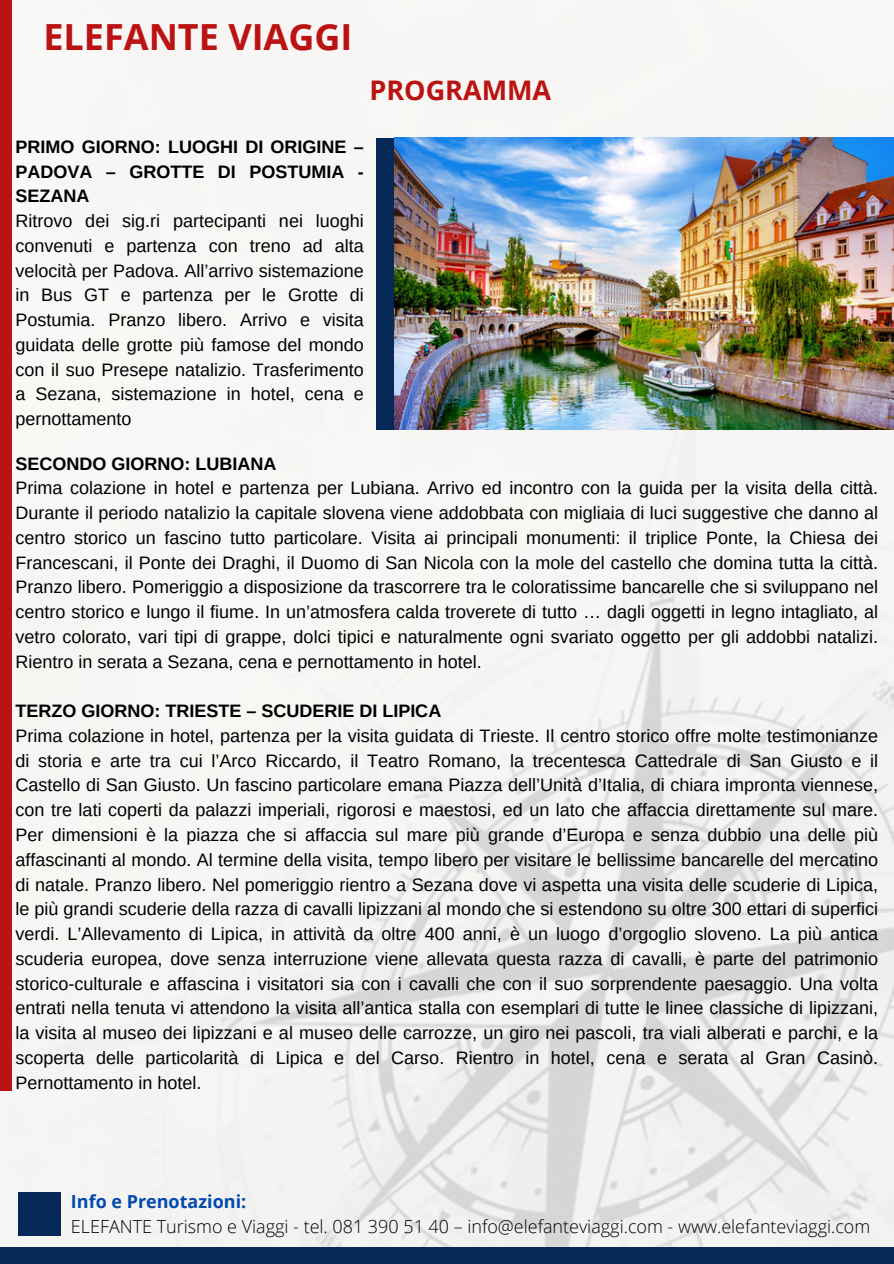
<style>
.page{position:relative;width:894px;height:1264px;background:#fff}
.page>*{position:absolute;margin:0;border:0;box-sizing:border-box;transform-origin:0 0}
.t1{font:700 36px "Open Sans";color:#bb1212}
.t2{font:700 27px "Open Sans";color:#bb1212}
.t3{font:18px/24.8px "Arimo";color:#000;text-align:justify}
.t4{font:700 18px/24.8px "Arimo";color:#000;text-align:justify}
.t5{font:300 18px "Open Sans";color:#000}
.t6{font:700 18px "Open Sans";color:#004aad}
</style>
<div class="page">
<img style="left:0;top:0;width:892px;height:1247px">
<div style="left:0;top:0;width:11px;height:1090px;background:#bb1212"></div>
<div style="left:19px;top:1191px;width:42px;height:44px;background:#072957"></div>
<div style="left:0;top:1247px;width:893px;height:16px;background:#072957"></div>
<div style="left:375px;top:138px;width:57px;height:291px;background:#072957"></div>
<img style="left:395px;top:138px;width:498px;height:291px">
<h1 class="t1" style="left:43px;top:11px;width:310px">ELEFANTE VIAGGI</h1>
<p class="t2" style="left:369px;top:71px;width:183px">PROGRAMMA</p>
<p class="t4" style="left:15px;top:134px;width:350px">PRIMO GIORNO: LUOGHI DI ORIGINE – PADOVA – GROTTE DI POSTUMIA - SEZANA</p>
<p class="t3" style="left:15px;top:208px;width:350px">Ritrovo dei sig.ri partecipanti nei luoghi convenuti e partenza con treno ad alta velocità per Padova. All’arrivo sistemazione in Bus GT e partenza per le Grotte di Postumia. Pranzo libero. Arrivo e visita guidata delle grotte più famose del mondo con il suo Presepe natalizio. Trasferimento a Sezana, sistemazione in hotel, cena e pernottamento</p>
<p class="t4" style="left:15px;top:451px;width:262px">SECONDO GIORNO: LUBIANA</p>
<p class="t3" style="left:15px;top:475px;width:864px">Prima colazione in hotel e partenza per Lubiana. Arrivo ed incontro con la guida per la visita della città.<br>Durante il periodo natalizio la capitale slovena viene addobbata con migliaia di luci suggestive che danno al centro storico un fascino tutto particolare. Visita ai principali monumenti: il triplice Ponte, la Chiesa dei Francescani, il Ponte dei Draghi, il Duomo di San Nicola con la mole del castello che domina tutta la città.<br>Pranzo libero. Pomeriggio a disposizione da trascorrere tra le coloratissime bancarelle che si sviluppano nel centro storico e lungo il fiume. In un’atmosfera calda troverete di tutto … dagli oggetti in legno intagliato, al vetro colorato, vari tipi di grappe, dolci tipici e naturalmente ogni svariato oggetto per gli addobbi natalizi.<br>Rientro in serata a Sezana, cena e pernottamento in hotel.</p>
<p class="t4" style="left:15px;top:698px;width:427px">TERZO GIORNO: TRIESTE – SCUDERIE DI LIPICA</p>
<p class="t3" style="left:15px;top:723px;width:864px">Prima colazione in hotel, partenza per la visita guidata di Trieste. Il centro storico offre molte testimonianze di storia e arte tra cui l’Arco Riccardo, il Teatro Romano, la trecentesca Cattedrale di San Giusto e il Castello di San Giusto. Un fascino particolare emana Piazza dell’Unità d’Italia, di chiara impronta viennese, con tre lati coperti da palazzi imperiali, rigorosi e maestosi, ed un lato che affaccia direttamente sul mare.<br>Per dimensioni è la piazza che si affaccia sul mare più grande d’Europa e senza dubbio una delle più affascinanti al mondo. Al termine della visita, tempo libero per visitare le bellissime bancarelle del mercatino di natale. Pranzo libero. Nel pomeriggio rientro a Sezana dove vi aspetta una visita delle scuderie di Lipica, le più grandi scuderie della razza di cavalli lipizzani al mondo che si estendono su oltre 300 ettari di superfici verdi. L’Allevamento di Lipica, in attività da oltre 400 anni, è un luogo d’orgoglio sloveno. La più antica scuderia europea, dove senza interruzione viene allevata questa razza di cavalli, è parte del patrimonio storico-culturale e affascina i visitatori sia con i cavalli che con il suo sorprendente paesaggio. Una volta entrati nella tenuta vi attendono la visita all’antica stalla con esemplari di tutte le linee classiche di lipizzani, la visita al museo dei lipizzani e al museo delle carrozze, un giro nei pascoli, tra viali alberati e parchi, e la scoperta delle particolarità di Lipica e del Carso. Rientro in hotel, cena e serata al Gran Casinò.<br>Pernottamento in hotel.</p>
<p class="t6" style="left:71px;top:1189px;width:177px">Info e Prenotazioni:</p>
<p class="t5" style="left:71px;top:1213px;width:800px">ELEFANTE Turismo e Viaggi - tel. 081 390 51 40 – info@elefanteviaggi.com - www.elefanteviaggi.com</p>
</div>
